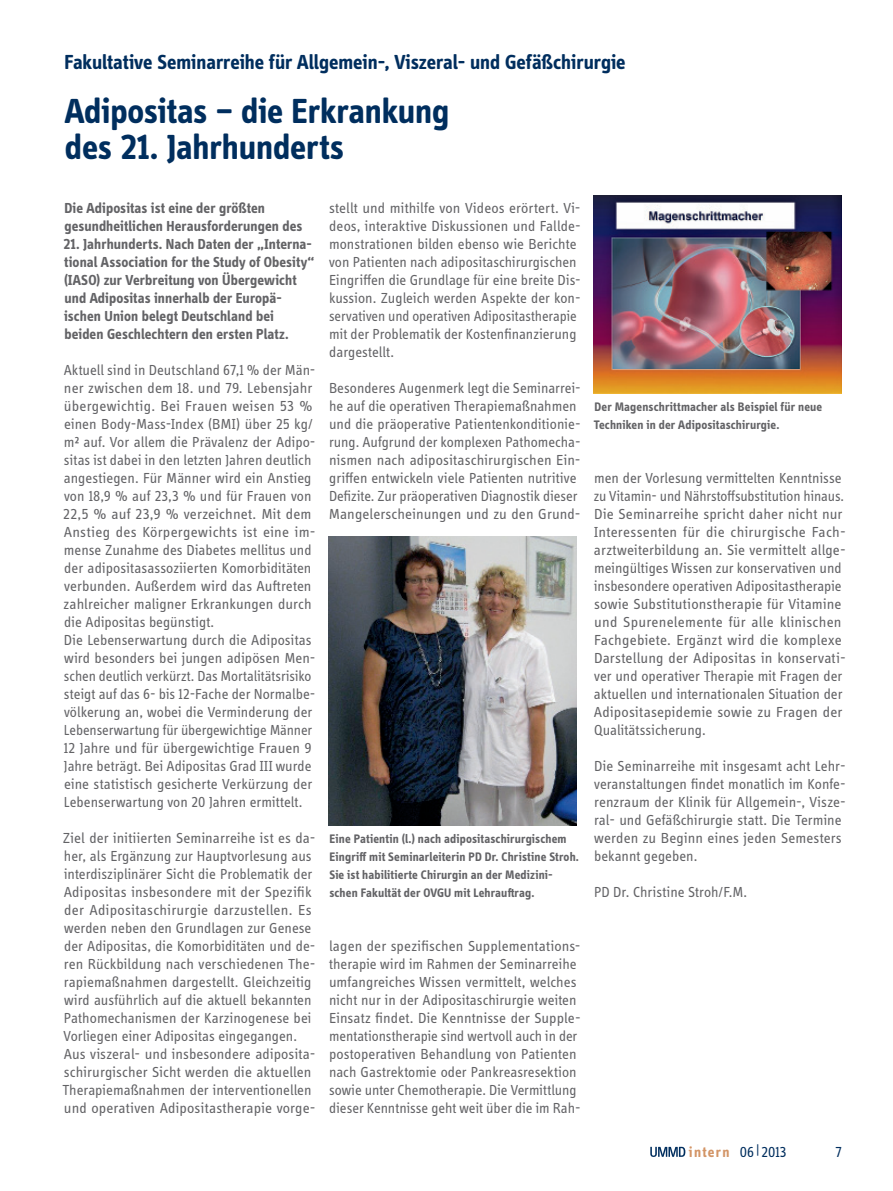
<style>
.page{position:relative;width:893px;height:1191px;background:#fff}
.page>*{position:absolute;margin:0;border:0;box-sizing:border-box;transform-origin:0 0}
.t1{font:700 36px/36px "Info Display OT";letter-spacing:-.005em;color:#002e5e}
.t2{font:700 21px "Info Display OT";color:#002e5e}
.t3{font:15px/18px "Info Display OT";letter-spacing:.005em;color:#636366}
.t4{font:700 15px/18px "Info Display OT";letter-spacing:.005em;color:#636366}
.t5{font:15px "Info Display OT";letter-spacing:.005em;color:#002e5e}
.t6{font:700 12.75px/18px "Info Display OT";letter-spacing:.015em;color:#636366}
.s1{font-weight:700;color:#d39567}
</style>
<div class="page">
<img style="left:594px;top:196px;width:248px;height:198px">
<img style="left:329px;top:536px;width:248px;height:289px">
<svg style="left:650px;top:1146px;width:35px;height:11px"></svg>
<h2 class="t2" style="left:64px;top:49px;width:563px">Fakultative Seminarreihe für Allgemein-, Viszeral- und Gefäßchirurgie</h2>
<h1 class="t1" style="left:65px;top:93px;width:386px">Adipositas – die Erkrankung des 21. Jahrhunderts</h1>
<p class="t4" style="left:64px;top:199px;width:240px">Die Adipositas ist eine der größten gesundheitlichen Herausforderungen des</p>
<p class="t4" style="left:63px;top:235px;width:252px">21. Jahrhunderts. Nach Daten der „Interna&shy;tional Association for the Study of Obesity“ (IASO) zur Verbreitung von Übergewicht und Adipositas innerhalb der Europä&shy;ischen Union belegt Deutschland bei beiden Geschlechtern den ersten Platz.</p>
<p class="t3" style="left:63px;top:361px;width:254px">Aktuell sind in Deutschland 67,1 % der Män&shy;ner zwischen dem 18. und 79. Lebensjahr übergewichtig. Bei Frauen weisen 53 % einen Body-Mass-Index (BMI) über 25 kg/ m² auf. Vor allem die Prävalenz der Adipo&shy;sitas ist dabei in den letzten Jahren deutlich angestiegen. Für Männer wird ein Anstieg von 18,9 % auf 23,3 % und für Frauen von 22,5 % auf 23,9 % verzeichnet. Mit dem Anstieg des Körpergewichts ist eine im&shy;mense Zunahme des Diabetes mellitus und der adipositasassoziierten Komorbiditäten verbunden. Außerdem wird das Auftreten zahlreicher maligner Erkrankungen durch die Adipositas begünstigt.<br>Die Lebenserwartung durch die Adipositas wird besonders bei jungen adipösen Men&shy;schen deutlich verkürzt. Das Mortalitätsrisiko steigt auf das 6- bis 12-Fache der Normalbe&shy;völkerung an, wobei die Verminderung der Lebenserwartung für übergewichtige Männer 12 Jahre und für übergewichtige Frauen 9<br>Jahre beträgt. Bei Adipositas Grad III wurde eine statistisch gesicherte Verkürzung der Lebenserwartung von 20 Jahren ermittelt.</p>
<p class="t3" style="left:62px;top:829px;width:255px">Ziel der initiierten Seminarreihe ist es da&shy;her, als Ergänzung zur Hauptvorlesung aus interdisziplinärer Sicht die Problematik der Adipositas insbesondere mit der Spezifik der Adipositaschirurgie darzustellen. Es werden neben den Grundlagen zur Genese der Adipositas, die Komorbiditäten und de&shy;ren Rückbildung nach verschiedenen The&shy;rapiemaßnahmen dargestellt. Gleichzeitig wird ausführlich auf die aktuell bekannten Pathomechanismen der Karzinogenese bei Vorliegen einer Adipositas eingegangen.<br>Aus viszeral- und insbesondere adiposita&shy;schirurgischer Sicht werden die aktuellen Therapiemaßnahmen der interventionellen und operativen Adipositastherapie vorge-</p>
<p class="t3" style="left:329px;top:199px;width:253px">stellt und mithilfe von Videos erörtert. Vi&shy;deos, interaktive Diskussionen und Fallde&shy;monstrationen bilden ebenso wie Berichte von Patienten nach adipositaschirurgischen Eingriffen die Grundlage für eine breite Dis&shy;kussion. Zugleich werden Aspekte der kon&shy;servativen und operativen Adipositastherapie mit der Problematik der Kostenfinanzierung dargestellt.</p>
<p class="t3" style="left:329px;top:379px;width:253px">Besonderes Augenmerk legt die Seminarrei&shy;he auf die operativen Therapiemaßnahmen und die präoperative Patientenkonditionie&shy;rung. Aufgrund der komplexen Pathomecha&shy;nismen nach adipositaschirurgischen Ein&shy;griffen entwickeln viele Patienten nutritive Defizite. Zur präoperativen Diagnostik dieser Mangelerscheinungen und zu den Grund-</p>
<p class="t6" style="left:329px;top:830px;width:251px">Eine Patientin (l.) nach adipositaschirurgischem Eingriff mit Seminarleiterin PD Dr. Christine Stroh.<br>Sie ist habilitierte Chirurgin an der Medizini&shy;schen Fakultät der OVGU mit Lehrauftrag.</p>
<p class="t6" style="left:594px;top:398px;width:230px">Der Magenschrittmacher als Beispiel für neue<br>Techniken in der Adipositaschirurgie.</p>
<p class="t3" style="left:594px;top:469px;width:253px">men der Vorlesung vermittelten Kenntnisse zu Vitamin- und Nährstoffsubstitution hinaus.<br>Die Seminarreihe spricht daher nicht nur Interessenten für die chirurgische Fach&shy;arztweiterbildung an. Sie vermittelt allge&shy;meingültiges Wissen zur konservativen und insbesondere operativen Adipositastherapie sowie Substitutionstherapie für Vitamine und Spurenelemente für alle klinischen Fachgebiete. Ergänzt wird die komplexe Darstellung der Adipositas in konservati&shy;ver und operativer Therapie mit Fragen der aktuellen und internationalen Situation der Adipositasepidemie sowie zu Fragen der Qualitätssicherung.</p>
<p class="t3" style="left:594px;top:757px;width:253px">Die Seminarreihe mit insgesamt acht Lehr&shy;veranstaltungen findet monatlich im Konfe&shy;renzraum der Klinik für Allgemein-, Visze&shy;ral- und Gefäßchirurgie statt. Die Termine werden zu Beginn eines jeden Semesters bekannt gegeben.</p>
<p class="t3" style="left:594px;top:883px;width:155px">PD Dr. Christine Stroh/F.M.</p>
<p class="t3" style="left:329px;top:937px;width:253px">lagen der spezifischen Supplementations&shy;therapie wird im Rahmen der Seminarreihe umfangreiches Wissen vermittelt, welches nicht nur in der Adipositaschirurgie weiten Einsatz findet. Die Kenntnisse der Supple&shy;mentationstherapie sind wertvoll auch in der postoperativen Behandlung von Patienten nach Gastrektomie oder Pankreasresektion sowie unter Chemotherapie. Die Vermittlung dieser Kenntnisse geht weit über die im Rah-</p>
<p class="t5" style="left:689px;top:1143px;width:99px"><span class="s1">intern</span> 06|2013</p>
<p class="t5" style="left:835px;top:1143px;width:8px">7</p>
</div>
